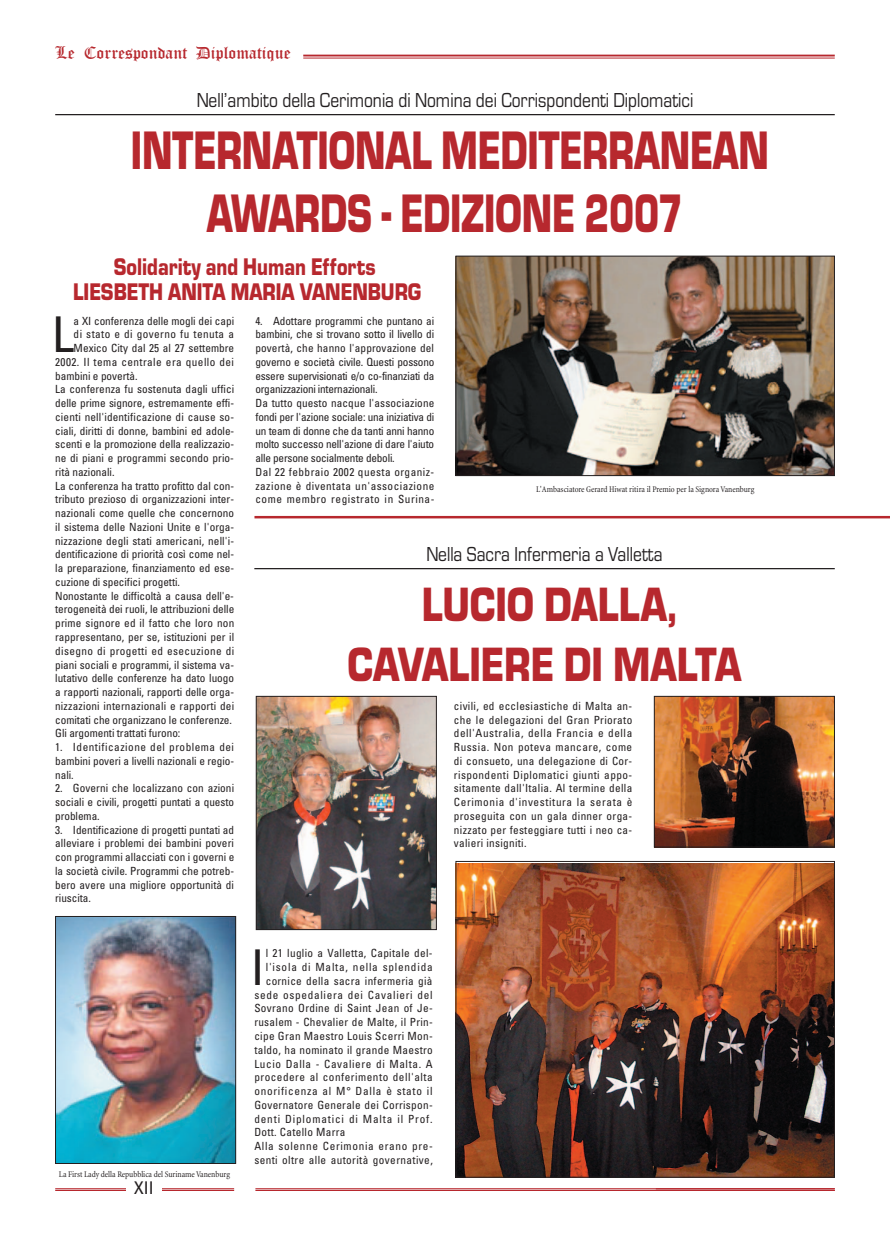
<style>
.page{position:relative;width:890px;height:1245px;background:#fff}
.page>*{position:absolute;margin:0;border:0;box-sizing:border-box;transform-origin:0 0}
.t1{font:56.25px/62.5px "Eurostile T Blac";letter-spacing:-.005em;color:#b7282e;text-align:center;scale:.7 1}
.t2{font:50px/60px "Eurostile T Blac";color:#b7282e;text-align:center;scale:.8 1}
.t3{font:condensed 49.25px "Univers";color:#231f20}
.t4{font:25px/25px "Eurostile T Blac";color:#b7282e;text-align:center;scale:.8 1}
.t5{font:21px "Eurostile T";color:#231f20;scale:.83 1}
.t6{font:17.5px "Old English Text";color:#b7282e}
.t7{font:condensed 17.5px "Univers";color:#231f20}
.t8{font:condensed 11.25px/13.8px "Univers";letter-spacing:.005em;color:#231f20;text-align:justify}
.t9{font:condensed 11.25px/13.8px "Univers";letter-spacing:-.02em;color:#231f20}
.t10{font:condensed 11.25px "Univers";letter-spacing:.025em;color:#231f20}
.t11{font:condensed 11.25px "Univers";letter-spacing:.035em;color:#231f20}
.t12{font:condensed 11.25px "Univers";letter-spacing:.03em;color:#231f20}
.t13{font:condensed 11.25px "Univers";letter-spacing:.06em;color:#231f20}
.t14{font:condensed 11.25px "Univers";letter-spacing:.045em;color:#231f20}
.t15{font:condensed 11.25px "Univers";letter-spacing:.075em;color:#231f20}
.t16{font:condensed 11.25px "Univers";letter-spacing:.07em;color:#231f20}
.t17{font:condensed 11.25px "Univers";letter-spacing:.055em;color:#231f20}
.t18{font:condensed 11.25px "Univers";letter-spacing:.065em;color:#231f20}
.t19{font:condensed 8.75px "Minion";letter-spacing:-.005em;color:#231f20}
</style>
<div class="page">
<img style="left:55px;top:54px;width:835px;height:1137px">
<h3 class="t6" style="left:55px;top:42px;width:237px">Le Correspondant Diplomatique</h3>
<h3 class="t5" style="left:197px;top:87px;width:600px">Nell’ambito della Cerimonia di Nomina dei Corrispondenti Diplomatici</h3>
<h1 class="t1" style="left:131px;top:119px;width:913px">INTERNATIONAL MEDITERRANEAN<br>AWARDS - EDIZIONE 2007</h1>
<h3 class="t4" style="left:73px;top:254px;width:437px">Solidarity and Human Efforts<br>LIESBETH ANITA MARIA VANENBURG</h3>
<h3 class="t3" style="left:52px;top:316px;width:23px">L</h3>
<p class="t8" style="left:74px;top:314px;width:162px">a XI conferenza delle mogli dei capi</p>
<p class="t11" style="left:74px;top:330px;width:162px">di stato e di governo fu tenuta a</p>
<p class="t8" style="left:74px;top:342px;width:162px">Mexico City dal 25 al 27 settembre</p>
<p class="t11" style="left:55px;top:358px;width:180px">2002. Il tema centrale era quello dei</p>
<p class="t8" style="left:55px;top:369px;width:84px">bambini e povertà.</p>
<p class="t8" style="left:55px;top:383px;width:181px">La conferenza fu sostenuta dagli uffici</p>
<p class="t8" style="left:55px;top:397px;width:180px">delle prime signore, estremamente effi-</p>
<p class="t8" style="left:55px;top:411px;width:180px">cienti nell'identificazione di cause so-</p>
<p class="t8" style="left:55px;top:424px;width:181px">ciali, diritti di donne, bambini ed adole-</p>
<p class="t8" style="left:55px;top:438px;width:180px">scenti e la promozione della realizzazio-</p>
<p class="t8" style="left:55px;top:452px;width:180px">ne di piani e programmi secondo prio-</p>
<p class="t8" style="left:55px;top:466px;width:61px">rità nazionali.</p>
<p class="t8" style="left:55px;top:479px;width:180px">La conferenza ha tratto profitto dal con-</p>
<p class="t8" style="left:55px;top:493px;width:180px">tributo prezioso di organizzazioni inter-</p>
<p class="t8" style="left:55px;top:507px;width:180px">nazionali come quelle che concernono</p>
<p class="t8" style="left:55px;top:521px;width:181px">il sistema delle Nazioni Unite e l'orga-</p>
<p class="t8" style="left:55px;top:534px;width:180px">nizzazione degli stati americani, nell'i-</p>
<p class="t8" style="left:55px;top:548px;width:180px">dentificazione di priorità così come nel-</p>
<p class="t8" style="left:55px;top:562px;width:180px">la preparazione, finanziamento ed ese-</p>
<p class="t8" style="left:55px;top:576px;width:126px">cuzione di specifici progetti.</p>
<p class="t8" style="left:55px;top:589px;width:180px">Nonostante le difficoltà a causa dell'e-</p>
<p class="t8" style="left:55px;top:603px;width:181px">terogeneità dei ruoli, le attribuzioni delle</p>
<p class="t8" style="left:55px;top:617px;width:181px">prime signore ed il fatto che loro non</p>
<p class="t8" style="left:55px;top:631px;width:181px">rappresentano, per se, istituzioni per il</p>
<p class="t11" style="left:55px;top:646px;width:180px">disegno di progetti ed esecuzione di</p>
<p class="t8" style="left:55px;top:658px;width:180px">piani sociali e programmi, il sistema va-</p>
<p class="t8" style="left:55px;top:672px;width:180px">lutativo delle conferenze ha dato luogo</p>
<p class="t8" style="left:55px;top:686px;width:180px">a rapporti nazionali, rapporti delle orga-</p>
<p class="t8" style="left:55px;top:699px;width:181px">nizzazioni internazionali e rapporti dei</p>
<p class="t8" style="left:55px;top:713px;width:178px">comitati che organizzano le conferenze.</p>
<p class="t8" style="left:55px;top:727px;width:127px">Gli argomenti trattati furono:</p>
<p class="t8" style="left:55px;top:741px;width:180px">1. Identificazione del problema dei bambini poveri a livelli nazionali e regio&shy;nali.</p>
<p class="t8" style="left:55px;top:782px;width:180px">2. Governi che localizzano con azioni sociali e civili, progetti puntati a questo problema.</p>
<p class="t8" style="left:55px;top:823px;width:181px">3. Identificazione di progetti puntati ad alleviare i problemi dei bambini poveri con programmi allacciati con i governi e la società civile. Programmi che potreb&shy;bero avere una migliore opportunità di riuscita.</p>
<p class="t19" style="left:59px;top:1170px;width:173px">La First Lady della Repubblica del Suriname Vanenburg</p>
<h3 class="t7" style="left:134px;top:1181px;width:21px">XII</h3>
<p class="t9" style="left:255px;top:314px;width:181px">4. Adottare programmi che puntano ai bambini, che si trovano sotto il livello di povertà, che hanno l'approvazione del governo e società civile. Questi possono essere supervisionati e/o co-finanziati da organizzazioni internazionali.<br>Da tutto questo nacque l'associazione fondi per l'azione sociale: una iniziativa di un team di donne che da tanti anni hanno molto successo nell'azione di dare l'aiuto alle persone socialmente deboli.<br>Dal 22 febbraio 2002 questa organiz&shy;zazione è diventata un'associazione come membro registrato in Surina-</p>
<p class="t19" style="left:536px;top:485px;width:220px">L'Ambasciatore Gerard Hiwat ritira il Premio per la Signora Vanenburg</p>
<h3 class="t5" style="left:426px;top:541px;width:286px">Nella Sacra Infermeria a Valletta</h3>
<h2 class="t2" style="left:348px;top:573px;width:494px">LUCIO DALLA,<br>CAVALIERE DI MALTA</h2>
<p class="t8" style="left:454px;top:699px;width:180px">civili, ed ecclesiastiche di Malta an&shy;che le delegazioni del Gran Priorato dell'Australia, della Francia e della Russia. Non poteva mancare, come di consueto, una delegazione di Cor&shy;rispondenti Diplomatici giunti appo&shy;sitamente dall'Italia. Al termine della Cerimonia d'investitura la serata è proseguita con un gala dinner orga&shy;nizzato per festeggiare tutti i neo ca&shy;valieri insigniti.</p>
<h3 class="t3" style="left:251px;top:949px;width:15px">I</h3>
<p class="t12" style="left:266px;top:949px;width:168px">l 21 luglio a Valletta, Capitale del-</p>
<p class="t16" style="left:266px;top:963px;width:168px">l'isola di Malta, nella splendida</p>
<p class="t10" style="left:266px;top:976px;width:168px">cornice della sacra infermeria già</p>
<p class="t13" style="left:254px;top:990px;width:180px">sede ospedaliera dei Cavalieri del</p>
<p class="t12" style="left:254px;top:1004px;width:180px">Sovrano Ordine di Saint Jean of Je-</p>
<p class="t10" style="left:254px;top:1018px;width:180px">rusalem - Chevalier de Malte, il Prin-</p>
<p class="t10" style="left:254px;top:1031px;width:180px">cipe Gran Maestro Louis Scerri Mon-</p>
<p class="t10" style="left:254px;top:1045px;width:180px">taldo, ha nominato il grande Maestro</p>
<p class="t17" style="left:254px;top:1059px;width:180px">Lucio Dalla - Cavaliere di Malta. A</p>
<p class="t14" style="left:254px;top:1073px;width:180px">procedere al conferimento dell'alta</p>
<p class="t18" style="left:254px;top:1086px;width:180px">onorificenza al M° Dalla è stato il</p>
<p class="t10" style="left:254px;top:1100px;width:180px">Governatore Generale dei Corrispon-</p>
<p class="t15" style="left:254px;top:1114px;width:180px">denti Diplomatici di Malta il Prof.</p>
<p class="t10" style="left:254px;top:1128px;width:93px">Dott. Catello Marra</p>
<p class="t13" style="left:254px;top:1141px;width:180px">Alla solenne Cerimonia erano pre-</p>
<p class="t11" style="left:254px;top:1155px;width:180px">senti oltre alle autorità governative,</p>
</div>
